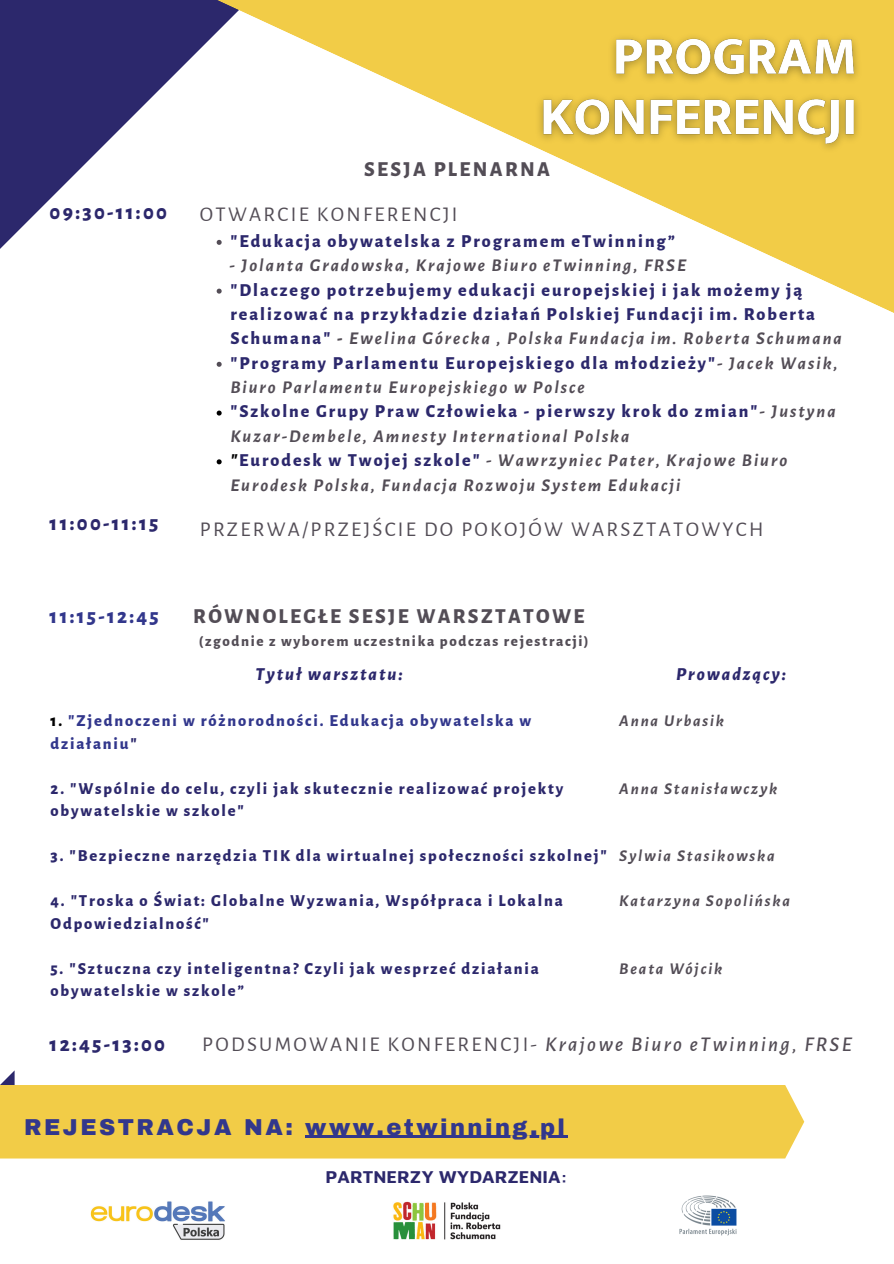
<style>
.page{position:relative;width:894px;height:1264px;background:#fff}
.page>*{position:absolute;margin:0;border:0;box-sizing:border-box;transform-origin:0 0}
.t1{font:900 22.5px "Archivo";letter-spacing:.11em;color:#32378c}
.t2{font:21px "Alegreya Sans";letter-spacing:.11em;color:#534d56}
.t3{font:italic 500 21px "Alegreya Sans";letter-spacing:.11em;color:#534d56}
.t4{font:800 21px "Alegreya Sans";letter-spacing:.11em;color:#534d56}
.t5{font:800 21px "Alegreya Sans SC";letter-spacing:.11em;color:#2c286c}
.t6{font:800 21px "Alegreya Sans";letter-spacing:.11em;color:#32378c}
.t7{font:italic 700 18px/24.3px "Alegreya Sans";letter-spacing:.11em;color:#534d56}
.t8{font:800 18px/24.5px "Alegreya Sans";letter-spacing:.11em;color:#2c286c}
.t9{font:italic 800 18px "Alegreya Sans";letter-spacing:.11em;color:#2c286c}
.t10{font:700 18px "Maven Pro";color:#2c286c}
.t11{font:800 16.5px/22.5px "Alegreya Sans";letter-spacing:.11em;color:#2c286c}
.t12{font:italic 700 16.5px "Alegreya Sans";letter-spacing:.11em;color:#534d56}
.t13{font:800 16.5px/22.5px "Alegreya Sans";letter-spacing:.11em;color:#32378c}
.t14{font:800 15px "Alegreya Sans";letter-spacing:.11em;color:#534d56}
.s1{color:#534d56}
.s2{font-weight:700;font-style:italic;color:#534d56}
.s3{font-weight:800;font-style:normal;color:#2c286c}
.s4{font-weight:800;color:#000}
.s5{color:#000}
.s6{color:#2c286c}
.s7{font-weight:400;font-style:normal}
</style>
<div class="page">
<svg style="left:0;top:0;width:893px;height:366px"></svg>
<svg style="left:1px;top:1070px;width:14px;height:14px"></svg>
<div style="left:0;top:1084px;width:804px;height:74px;background:#f2cc47"></div>
<hr style="left:305px;top:1135px;width:262px;height:3px;background:#32378c">
<img style="left:91px;top:1201px;width:134px;height:39px">
<img style="left:679px;top:1195px;width:58px;height:41px">
<img style="left:393px;top:1201px;width:108px;height:39px">
<img style="left:529px;top:13px;width:340px;height:150px">
<svg style="left:216px;top:240px;width:5px;height:5px"></svg>
<svg style="left:216px;top:288px;width:5px;height:5px"></svg>
<svg style="left:216px;top:362px;width:5px;height:5px"></svg>
<svg style="left:216px;top:410px;width:5px;height:5px"></svg>
<svg style="left:216px;top:459px;width:5px;height:5px"></svg>
<h6 class="t5" style="left:50px;top:202px;width:119px">09:30-11:00</h6>
<h6 class="t5" style="left:50px;top:513px;width:110px">11:00-11:15</h6>
<h6 class="t4" style="left:364px;top:159px;width:187px">SESJA PLENARNA</h6>
<p class="t2" style="left:200px;top:204px;width:259px">OTWARCIE KONFERENCJI</p>
<p class="t8" style="left:230px;top:229px;width:446px">"Edukacja obywatelska z Programem eTwinning”</p>
<p class="t7" style="left:229px;top:253px;width:457px">- Jolanta Gradowska, Krajowe Biuro eTwinning, FRSE</p>
<p class="t8" style="left:230px;top:278px;width:613px">"Dlaczego potrzebujemy edukacji europejskiej i jak możemy ją realizować na przykładzie działań Polskiej Fundacji im. Roberta<br>Schumana" <span class="s1">-</span> <span class="s2">Ewelina Górecka , Polska Fundacja im. Roberta Schumana</span></p>
<h3 class="t7" style="left:230px;top:351px;width:608px"><span class="s3">"Programy Parlamentu Europejskiego dla młodzieży"</span>- Jacek Wasik,<br>Biuro Parlamentu Europejskiego w Polsce</h3>
<h6 class="t7" style="left:230px;top:400px;width:606px"><span class="s3">"Szkolne Grupy Praw Człowieka - pierwszy krok do zmian"</span>- Justyna<br>Kuzar-Dembele, Amnesty International Polska</h6>
<h6 class="t7" style="left:230px;top:448px;width:558px"><span class="s4">"</span><span class="s3">Eurodesk w Twojej szkole"</span> - Wawrzyniec Pater, Krajowe Biuro<br>Eurodesk Polska, Fundacja Rozwoju System Edukacji</h6>
<h6 class="t2" style="left:200px;top:519px;width:565px">PRZERWA/PRZEJŚCIE DO POKOJÓW WARSZTATOWYCH</h6>
<p class="t6" style="left:50px;top:606px;width:111px">11:15-12:45</p>
<p class="t4" style="left:193px;top:606px;width:392px">RÓWNOLEGŁE SESJE WARSZTATOWE</p>
<p class="t14" style="left:199px;top:633px;width:391px">(zgodnie z wyborem uczestnika podczas rejestracji)</p>
<h6 class="t9" style="left:255px;top:665px;width:148px">Tytuł warsztatu:</h6>
<h6 class="t13" style="left:51px;top:709px;width:482px"><span class="s5">1.</span> "Zjednoczeni w różnorodności. Edukacja obywatelska w działaniu<span class="s6">"</span></h6>
<h6 class="t11" style="left:51px;top:777px;width:514px">2. "Wspólnie do celu, czyli jak skutecznie realizować projekty obywatelskie w szkole"</h6>
<h6 class="t11" style="left:51px;top:844px;width:557px">3. "Bezpieczne narzędzia TIK dla wirtualnej społeczności szkolnej"</h6>
<h6 class="t11" style="left:51px;top:889px;width:513px">4. "Troska o Świat: Globalne Wyzwania, Współpraca i Lokalna<br>Odpowiedzialność"</h6>
<h2 class="t11" style="left:51px;top:957px;width:489px">5. "Sztuczna czy inteligentna? Czyli jak wesprzeć działania obywatelskie w szkole”</h2>
<h4 class="t9" style="left:676px;top:665px;width:111px">Prowadzący:</h4>
<h4 class="t12" style="left:619px;top:713px;width:106px">Anna Urbasik</h4>
<h5 class="t12" style="left:619px;top:780px;width:160px">Anna Stanisławczyk</h5>
<p class="t12" style="left:619px;top:848px;width:157px">Sylwia Stasikowska</p>
<p class="t12" style="left:619px;top:893px;width:172px">Katarzyna Sopolińska</p>
<p class="t12" style="left:619px;top:960px;width:104px">Beata Wójcik</p>
<h6 class="t5" style="left:50px;top:1033px;width:117px">12:45-13:00</h6>
<h6 class="t3" style="left:202px;top:1033px;width:650px"><span class="s7">PODSUMOWANIE KONFERENCJI-</span> Krajowe Biuro eTwinning, FRSE</h6>
<h2 class="t1" style="left:24px;top:1114px;width:270px">REJESTRACJA NA:</h2>
<h2 class="t1" style="left:305px;top:1114px;width:261px">www.etwinning.pl</h2>
<p class="t10" style="left:325px;top:1165px;width:244px">PARTNERZY WYDARZENIA:</p>
</div>
